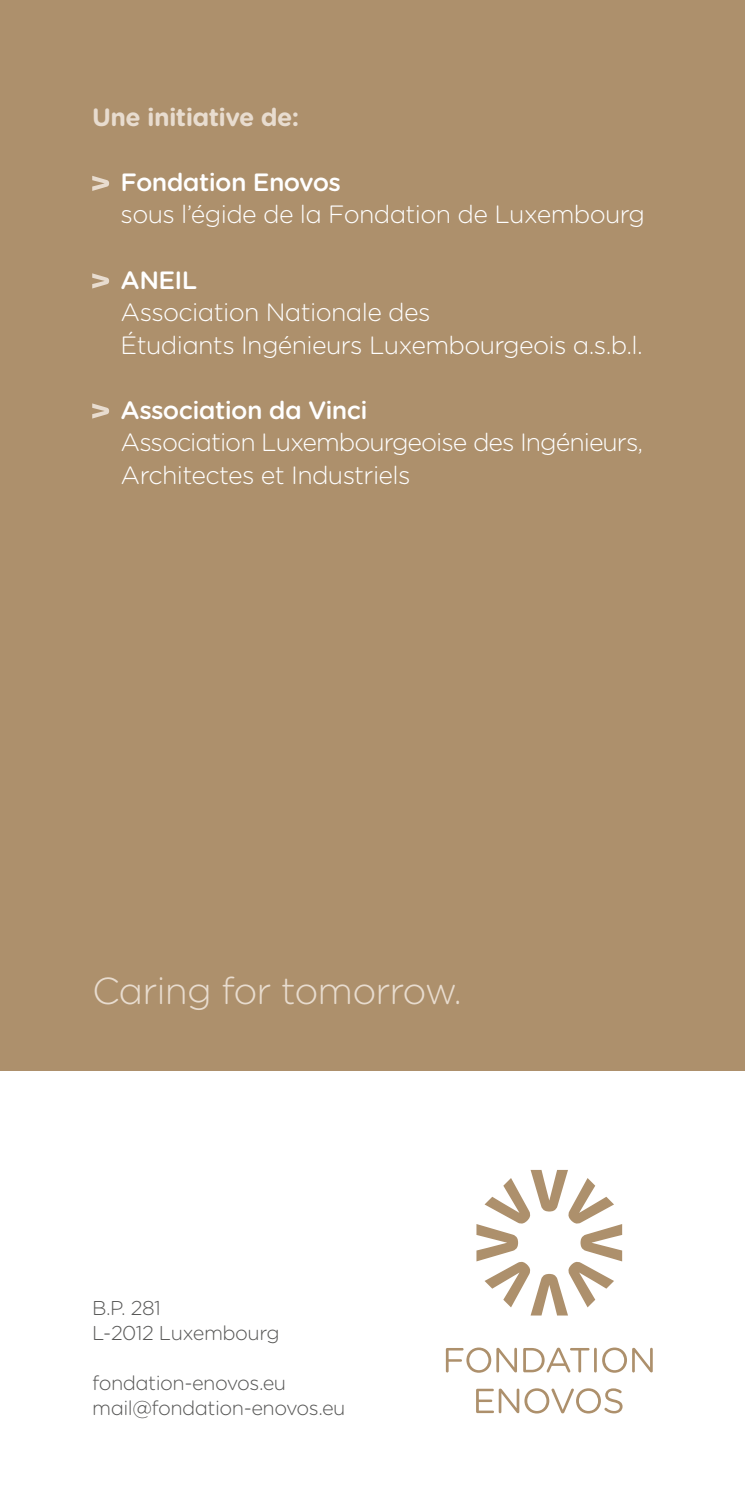
<style>
.page{position:relative;width:745px;height:1489px;background:#fff}
.page>*{position:absolute;margin:0;border:0;box-sizing:border-box;transform-origin:0 0}
.t1{font:300 37.5px "Gotham Rounded";letter-spacing:-.025em;color:#e8dccf}
.t2{font:300 25px/32.5px "Gotham Rounded";letter-spacing:-.025em;color:#fff}
.t3{font:700 25px "Gotham Rounded";letter-spacing:-.025em;color:#e8dccf}
.t4{font:500 25px "Gotham Rounded";letter-spacing:-.025em;color:#fff}
.t5{font:300 20px "Gotham Rounded";letter-spacing:-.025em;color:#575756}
.s1{font-weight:500}
</style>
<div class="page">
<div style="left:0;top:0;width:744px;height:1070px;background:#ad906c"></div>
<svg style="left:92px;top:176px;width:17px;height:15px"></svg>
<svg style="left:92px;top:273px;width:17px;height:15px"></svg>
<svg style="left:92px;top:403px;width:17px;height:15px"></svg>
<svg style="left:476px;top:1169px;width:145px;height:146px"></svg>
<svg style="left:445px;top:1347px;width:71px;height:25px"></svg>
<svg style="left:523px;top:1347px;width:66px;height:25px"></svg>
<hr style="left:593px;top:1347px;width:3px;height:25px;background:#ad906c">
<svg style="left:602px;top:1347px;width:50px;height:25px"></svg>
<svg style="left:476px;top:1388px;width:146px;height:25px"></svg>
<p class="t3" style="left:92px;top:99px;width:208px">Une initiative de:</p>
<p class="t2" style="left:120px;top:165px;width:525px"><span class="s1">Fondation Enovos<br></span>sous l’égide de la Fondation de Luxembourg</p>
<p class="t4" style="left:120px;top:262px;width:78px">ANEIL</p>
<p class="t2" style="left:120px;top:295px;width:523px">Association Nationale des<br>Étudiants Ingénieurs Luxembourgeois a.s.b.l.</p>
<p class="t2" style="left:120px;top:392px;width:523px"><span class="s1">Association da Vinci<br></span>Association Luxembourgeoise des Ingénieurs,<br>Architectes et Industriels</p>
<p class="t1" style="left:92px;top:965px;width:371px">Caring for tomorrow.</p>
<p class="t5" style="left:92px;top:1294px;width:70px">B.P. 281</p>
<p class="t5" style="left:92px;top:1319px;width:189px">L-2012 Luxembourg</p>
<p class="t5" style="left:92px;top:1369px;width:195px">fondation-enovos.eu</p>
<p class="t5" style="left:92px;top:1394px;width:255px">mail@fondation-enovos.eu</p>
</div>
